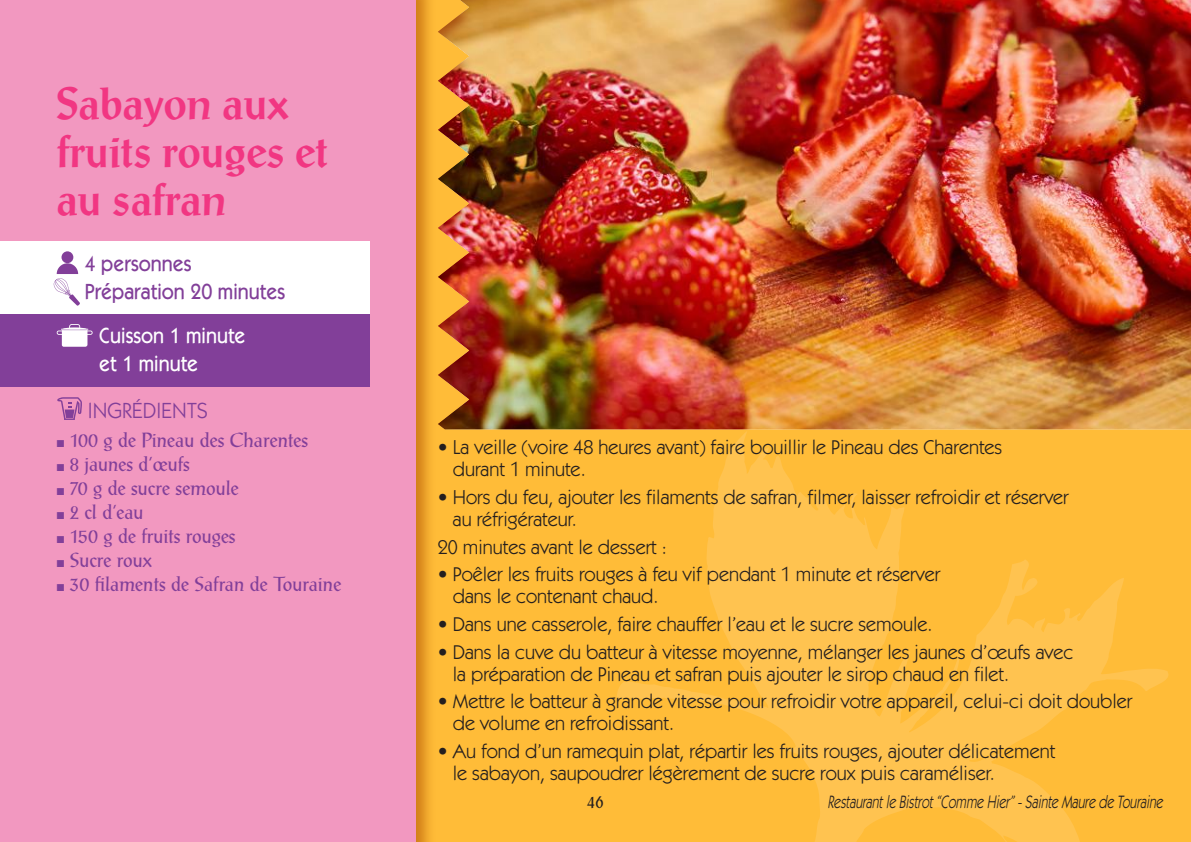
<style>
.page{position:relative;width:1191px;height:842px;background:#ffbc38}
.page>*{position:absolute;margin:0;border:0;box-sizing:border-box;transform-origin:0 0}
.t1{font:500 44px/48px "Post Antiqua BE";color:#f13682}
.t2{font:500 22px/28px "Itc Kabel";color:#823f99;scale:.9 1}
.t3{font:500 22px/28px "Itc Kabel";color:#fff;scale:.9 1}
.t4{font:22px "Itc Kabel";color:#823f99}
.t5{font:20px/22px "Itc Kabel";color:#241f1f}
.t6{font:20px "Post Antiqua BE";color:#823f99}
.t7{font:italic 18px "Itc Kabel";color:#241f1f;scale:.75 1}
.t8{font:18px "Post Antiqua BE";color:#241f1f}
</style>
<div class="page">
<div style="left:0;top:0;width:436px;height:842px;background:#c0670b;opacity:.75"></div>
<div style="left:0;top:0;width:416px;height:842px;background:#f298c0"></div>
<svg style="left:617px;top:432px;width:552px;height:410px"></svg>
<div style="left:0;top:241px;width:370px;height:73px;background:#fff"></div>
<div style="left:61px;top:251px;width:12px;height:12px;background:#823f99;border-radius:50%"></div>
<svg style="left:54px;top:263px;width:26px;height:43px"></svg>
<div style="left:0;top:314px;width:370px;height:72px;background:#823f99"></div>
<svg style="left:57px;top:324px;width:36px;height:23px"></svg>
<svg style="left:57px;top:397px;width:25px;height:23px"></svg>
<div style="left:434px;top:0;width:757px;height:431px;background:#c0670b;opacity:.75"></div>
<h1 class="t1" style="left:57px;top:79px;width:273px">Sabayon aux fruits rouges et au safran</h1>
<p class="t2" style="left:85px;top:250px;width:224px">4 personnes<br>Préparation 20 minutes</p>
<p class="t3" style="left:99px;top:322px;width:164px">Cuisson 1 minute et 1 minute</p>
<p class="t4" style="left:88px;top:398px;width:121px">INGRÉDIENTS</p>
<p class="t6" style="left:57px;top:428px;width:253px">■ 100 g de Pineau des Charentes</p>
<p class="t6" style="left:57px;top:452px;width:135px">■ 8 jaunes d’œufs</p>
<p class="t6" style="left:57px;top:476px;width:183px">■ 70 g de sucre semoule</p>
<p class="t6" style="left:57px;top:500px;width:88px">■ 2 cl d’eau</p>
<p class="t6" style="left:57px;top:524px;width:180px">■ 150 g de fruits rouges</p>
<p class="t6" style="left:57px;top:548px;width:97px">■ Sucre roux</p>
<p class="t6" style="left:57px;top:572px;width:286px">■ 30 filaments de Safran de Touraine</p>
<p class="t5" style="left:453px;top:437px;width:551px;text-indent:-15px">• La veille (voire 48 heures avant) faire bouillir le Pineau des Charentes durant 1 minute.</p>
<p class="t5" style="left:453px;top:486px;width:617px;text-indent:-15px">• Hors du feu, ajouter les filaments de safran, filmer, laisser refroidir et réserver au réfrigérateur.</p>
<p class="t5" style="left:438px;top:536px;width:230px">20 minutes avant le dessert :</p>
<p class="t5" style="left:453px;top:564px;width:489px;text-indent:-15px">• Poêler les fruits rouges à feu vif pendant 1 minute et réserver dans le contenant chaud.</p>
<p class="t5" style="left:438px;top:613px;width:496px">• Dans une casserole, faire chauffer l’eau et le sucre semoule.</p>
<p class="t5" style="left:453px;top:641px;width:622px;text-indent:-15px">• Dans la cuve du batteur à vitesse moyenne, mélanger les jaunes d’œufs avec la préparation de Pineau et safran puis ajouter le sirop chaud en filet.</p>
<p class="t5" style="left:453px;top:691px;width:681px;text-indent:-15px">• Mettre le batteur à grande vitesse pour refroidir votre appareil, celui-ci doit doubler de volume en refroidissant.</p>
<p class="t5" style="left:453px;top:740px;width:604px;text-indent:-15px">• Au fond d’un ramequin plat, répartir les fruits rouges, ajouter délicatement le sabayon, saupoudrer légèrement de sucre roux puis caraméliser.</p>
<p class="t7" style="left:827px;top:791px;width:452px">Restaurantle Bistrot“Comme Hier”-Sainte Maure de Touraine</p>
<p class="t8" style="left:587px;top:791px;width:18px">46</p>
</div>
